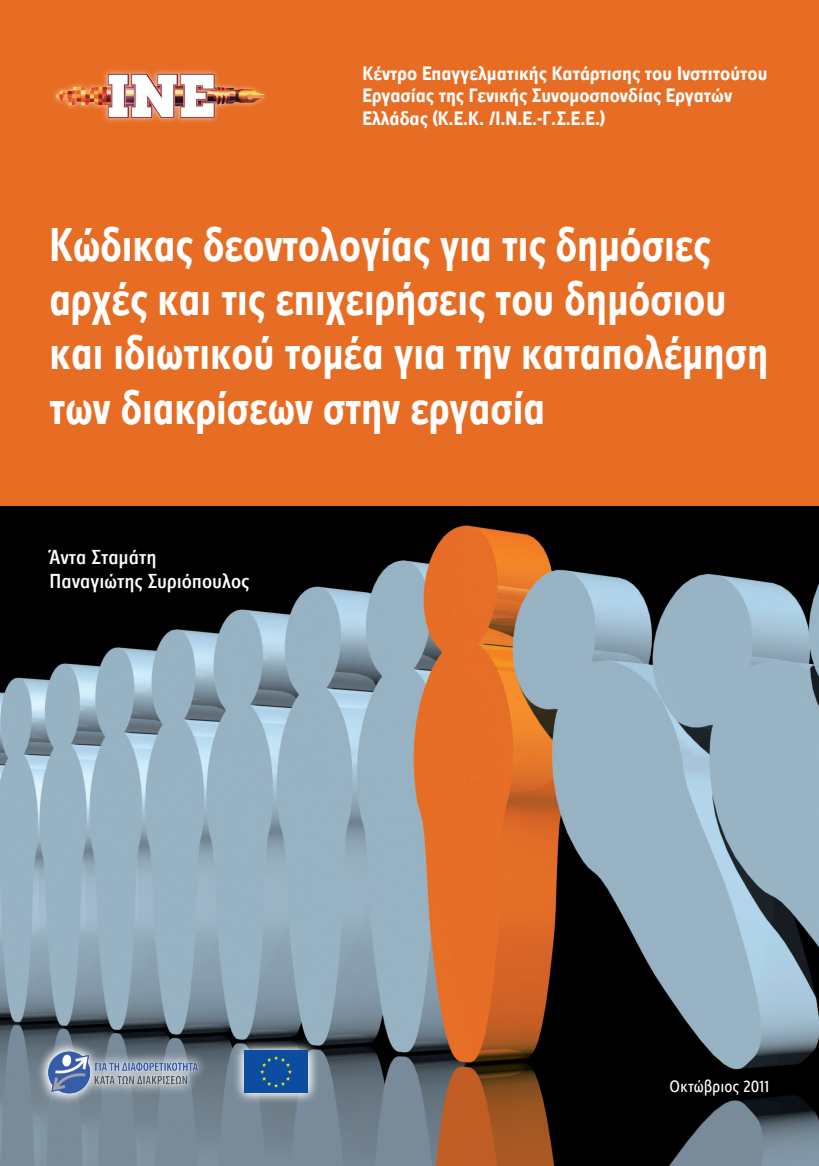
<style>
.page{position:relative;width:819px;height:1166px;background:#e76d24}
.page>*{position:absolute;margin:0;border:0;box-sizing:border-box;transform-origin:0 0}
.t1{font:700 49px/54.2px "Zine Sans Dis Greek";color:#fff;scale:.84 1}
.t2{font:500 21px/24.5px "Zine Sans Dis Greek";color:#fff;scale:.95 1}
.t3{font:700 20.12px/22.8px "Zine Sans Dis Greek";color:#fff;scale:.95 1}
.t4{font:17.5px "Zine Sans Dis Greek";color:#fff;scale:.95 1}
</style>
<div class="page">
<img style="left:0;top:507px;width:819px;height:659px">
<div style="left:50px;top:68px;width:220px;height:56px;background:#fff;opacity:.5"></div>
<img style="left:56px;top:73px;width:208px;height:46px">
<svg style="left:233px;top:1039px;width:88px;height:65px;background:#7c8792"></svg>
<div style="left:244px;top:1051px;width:64px;height:42px;background:#0d4da1"></div>
<svg style="left:260px;top:1056px;width:32px;height:31px"></svg>
<svg style="left:35px;top:1038px;width:174px;height:68px;background:#7a899c"></svg>
<p class="t3" style="left:362px;top:62px;width:428px">Κέντρο Επαγγελματικής Κατάρτισης του Ινστιτούτου<br>Εργασίας της Γενικής Συνομοσπονδίας Εργατών<br>Ελλάδας (Κ.Ε.Κ. /Ι.Ν.Ε.-Γ.Σ.Ε.Ε.)</p>
<p class="t1" style="left:50px;top:219px;width:857px">Κώδικας δεοντολογίας για τις δημόσιες αρχές και τις επιχειρήσεις του δημόσιου και ιδιωτικού τομέα για την καταπολέμηση των διακρίσεων στην εργασία</p>
<p class="t2" style="left:50px;top:545px;width:211px">Άντα Σταμάτη<br>Παναγιώτης Συριόπουλος</p>
<p class="t4" style="left:669px;top:1078px;width:107px">Οκτώβριος 2011</p>
</div>
